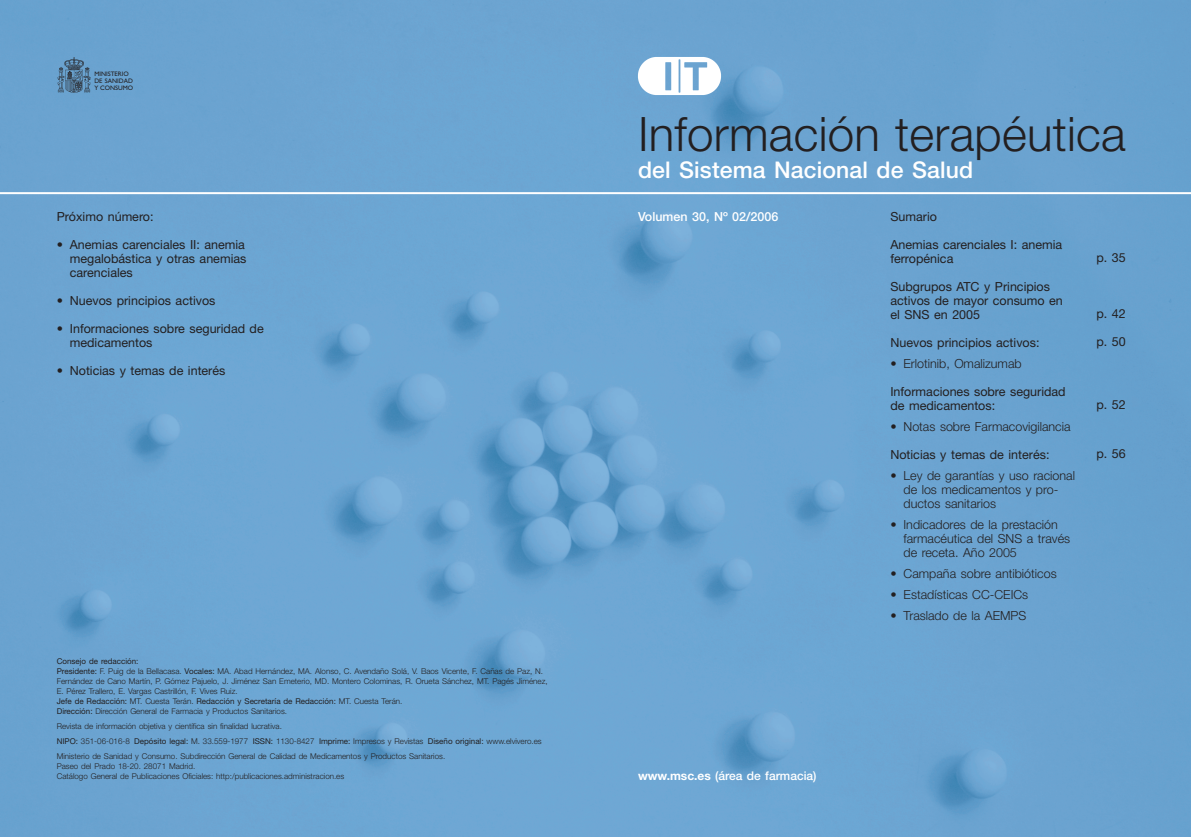
<style>
.page{position:relative;width:1191px;height:837px;background:#fff}
.page>*{position:absolute;margin:0;border:0;box-sizing:border-box;transform-origin:0 0}
.t1{font:300 47.5px "Helvetica Neue";letter-spacing:.005em;color:#231f20}
.t2{font:500 23px "Helvetica Neue";letter-spacing:.005em;color:#fff}
.t3{font:12.5px/14px "Helvetica Neue";color:#231f20}
.t4{font:300 12.5px/14px "Helvetica Neue";color:#231f20}
.t5{font:500 12.5px "Helvetica Neue";color:#fff}
.t6{font:500 12px "Helvetica Neue";color:#fff}
.t7{font:300 8px/10px "Helvetica Neue";color:#231f20}
.t8{font:6.5px/7.1px "Gill Sans";color:#231f20}
.s1{font-weight:400}
.s2{font-weight:700}
</style>
<div class="page">
<div style="left:0;top:0;width:1190px;height:836px;background:#6ca4d1"></div>
<img style="left:636px;top:55px;width:86px;height:42px">
<img style="left:57px;top:57px;width:34px;height:37px">
<hr style="left:0;top:192px;width:1190px;height:2px;background:#fff">
<p class="t8" style="left:94px;top:71px;width:40px">MINISTERIO<br>DE SANIDAD<br>Y CONSUMO</p>
<h3 class="t3" style="left:57px;top:210px;width:98px">Próximo número:</h3>
<h3 class="t3" style="left:70px;top:238px;width:178px;text-align:justify;text-indent:-13px">• Anemias carenciales II: anemia megalobástica y otras anemias carenciales</h3>
<h3 class="t3" style="left:57px;top:294px;width:160px">• Nuevos principios activos</h3>
<h3 class="t3" style="left:70px;top:322px;width:195px;text-indent:-13px">• Informaciones sobre seguridad de medicamentos</h3>
<h3 class="t3" style="left:57px;top:364px;width:170px">• Noticias y temas de interés</h3>
<p class="t7" style="left:57px;top:656px;width:492px"><span class="s1">Consejo de redacción:<br>Presidente:</span> F. Puig de la Bellacasa. <span class="s1">Vocales:</span> MA. Abad Hernández, MA. Alonso, C. Avendaño Solá, V. Baos Vicente, F. Cañas de Paz, N.<br>Fernández de Cano Martín, P. Gómez Pajuelo, J. Jiménez San Emeterio, MD. Montero Colominas, R. Orueta Sánchez, MT. Pagés Jiménez, E. Pérez Trallero, E. Vargas Castrillón, F. Vives Ruiz.<br><span class="s1">Jefe de Redacción:</span> MT. Cuesta Terán. <span class="s1">Redacción y Secretaría de Redacción:</span> MT. Cuesta Terán.<br><span class="s1">Dirección:</span> Dirección General de Farmacia y Productos Sanitarios.</p>
<p class="t7" style="left:57px;top:719px;width:486px;line-height:15px">Revista de información objetiva y científica sin finalidad lucrativa.<br><span class="s1">NIPO:</span> 351-06-016-8 <span class="s1">Depósito legal:</span> M. 33.559-1977 <span class="s1">ISSN:</span> 1130-8427 <span class="s1">Imprime:</span> Impresos y Revistas <span class="s1">Diseño original:</span> www.elvivero.es<br>Ministerio de Sanidad y Consumo. Subdirección General de Calidad de Medicamentos y Productos Sanitarios.</p>
<p class="t7" style="left:57px;top:761px;width:289px">Paseo del Prado 18-20. 28071 Madrid.<br>Catálogo General de Publicaciones Oficiales: http:/publicaciones.administracion.es</p>
<h1 class="t1" style="left:638px;top:116px;width:489px">Información terapéutica</h1>
<h2 class="t2" style="left:638px;top:161px;width:336px">del Sistema Nacional de Salud</h2>
<h3 class="t5" style="left:638px;top:211px;width:142px">Volumen 30, Nº 02/2006</h3>
<h3 class="t3" style="left:890px;top:210px;width:48px">Sumario</h3>
<h3 class="t3" style="left:890px;top:238px;width:173px">Anemias carenciales I: anemia ferropénica</h3>
<h3 class="t3" style="left:890px;top:280px;width:174px">Subgrupos ATC y Principios activos de mayor consumo en el SNS en 2005</h3>
<h3 class="t3" style="left:890px;top:336px;width:151px">Nuevos principios activos:</h3>
<h3 class="t4" style="left:890px;top:357px;width:133px">• Erlotinib, Omalizumab</h3>
<h3 class="t3" style="left:890px;top:385px;width:177px">Informaciones sobre seguridad de medicamentos:</h3>
<h3 class="t4" style="left:890px;top:420px;width:182px">• Notas sobre Farmacovigilancia</h3>
<h3 class="t3" style="left:890px;top:448px;width:161px">Noticias y temas de interés:</h3>
<h3 class="t4" style="left:903px;top:469px;width:173px;text-indent:-13px">• Ley de garantías y uso racional de los medicamentos y pro&shy;ductos sanitarios</h3>
<h3 class="t4" style="left:903px;top:518px;width:168px;text-indent:-13px">• Indicadores de la prestación farmacéutica del SNS a través de receta. Año 2005</h3>
<h3 class="t4" style="left:890px;top:567px;width:168px">• Campaña sobre antibióticos</h3>
<h3 class="t4" style="left:890px;top:588px;width:139px">• Estadísticas CC-CEICs</h3>
<h3 class="t4" style="left:890px;top:609px;width:137px">• Traslado de la AEMPS</h3>
<h3 class="t3" style="left:1096px;top:251px;width:31px">p. 35</h3>
<h3 class="t3" style="left:1096px;top:307px;width:31px">p. 42</h3>
<h3 class="t3" style="left:1096px;top:335px;width:31px">p. 50</h3>
<h3 class="t3" style="left:1096px;top:398px;width:31px">p. 52</h3>
<h3 class="t3" style="left:1096px;top:447px;width:31px">p. 56</h3>
<h3 class="t6" style="left:638px;top:770px;width:180px"><span class="s2">www.msc.es</span> (área de farmacia)</h3>
</div>
